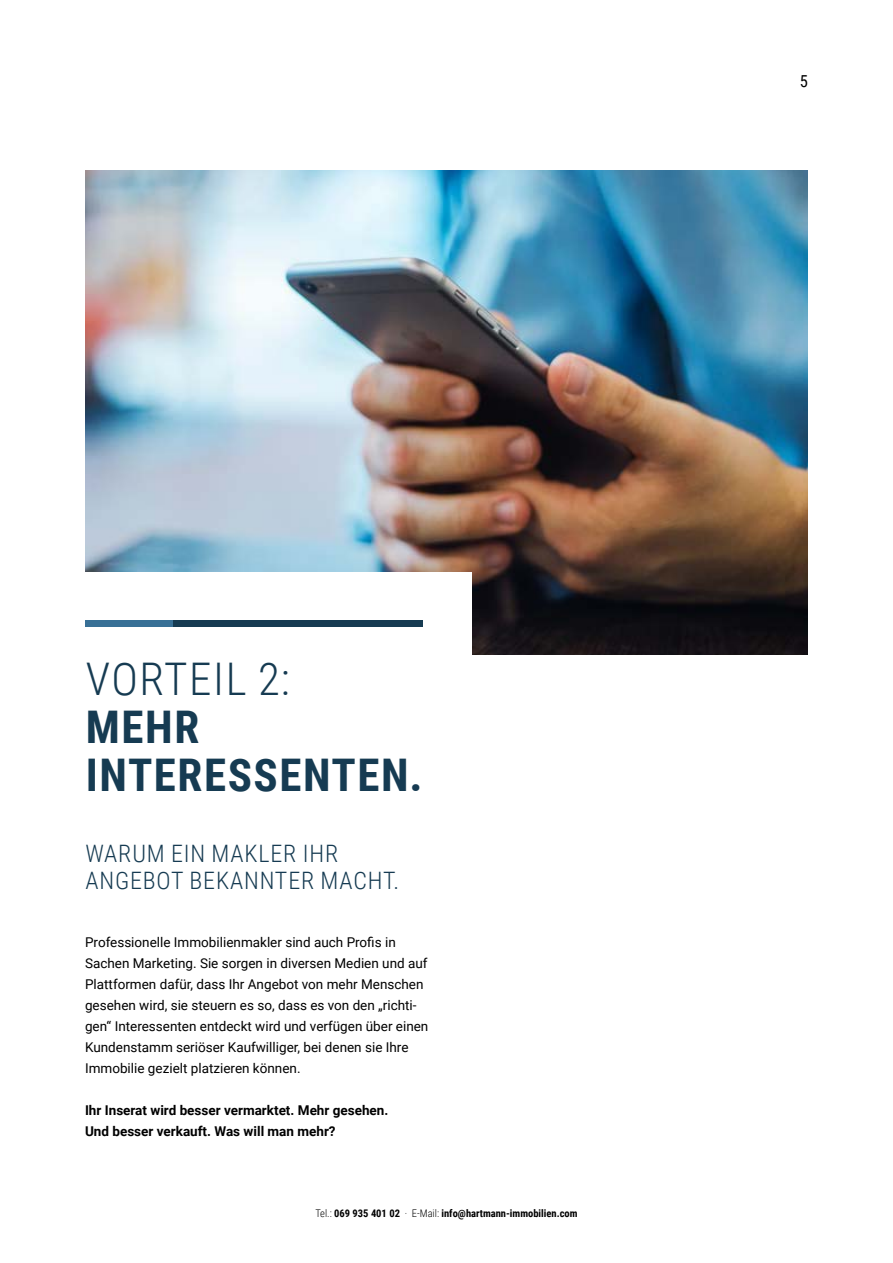
<style>
.page{position:relative;width:893px;height:1263px;background:#fff}
.page>*{position:absolute;margin:0;border:0;box-sizing:border-box;transform-origin:0 0}
.t1{font:700 45px/48px "Roboto Condensed";letter-spacing:.035em;color:#163b52}
.t2{font:300 45px "Roboto Condensed";letter-spacing:.035em;color:#163b52}
.t3{font:300 24px/27px "Roboto Condensed";letter-spacing:.035em;color:#163b52}
.t4{font:16.5px "Roboto Condensed";color:#000}
.t5{font:13.5px/21px "Roboto";color:#000}
.t6{font:700 13.5px/21px "Roboto";color:#000}
.t7{font:700 10.5px "Roboto Condensed";color:#000}
.s1{font-weight:300}
</style>
<div class="page">
<img style="left:85px;top:170px;width:723px;height:484px">
<div style="left:74px;top:572px;width:398px;height:246px;background:#fff"></div>
<div style="left:173px;top:620px;width:249px;height:6px;background:#163b52"></div>
<div style="left:85px;top:620px;width:88px;height:6px;background:#387096"></div>
<p class="t4" style="left:800px;top:69px;width:10px">5</p>
<h1 class="t2" style="left:86px;top:648px;width:206px">VORTEIL 2:</h1>
<h1 class="t1" style="left:86px;top:702px;width:338px">MEHR<br>INTERESSENTEN.</h1>
<h2 class="t3" style="left:85px;top:839px;width:315px">WARUM EIN MAKLER IHR<br>ANGEBOT BEKANNTER MACHT.</h2>
<p class="t5" style="left:85px;top:931px;width:345px">Professionelle Immobilienmakler sind auch Profis in Sachen Marketing. Sie sorgen in diversen Medien und auf Plattformen dafür, dass Ihr Angebot von mehr Menschen gesehen wird, sie steuern es so, dass es von den „richti&shy;gen“ Interessenten entdeckt wird und verfügen über einen Kundenstamm seriöser Kaufwilliger, bei denen sie Ihre Immobilie gezielt platzieren können.</p>
<p class="t6" style="left:85px;top:1099px;width:305px">Ihr Inserat wird besser vermarktet. Mehr gesehen.<br>Und besser verkauft. Was will man mehr?</p>
<p class="t7" style="left:315px;top:1206px;width:264px"><span class="s1">Tel.:</span> 069 935 401 02 <span class="s1">· E-Mail:</span> info@hartmann-immobilien.com</p>
</div>
